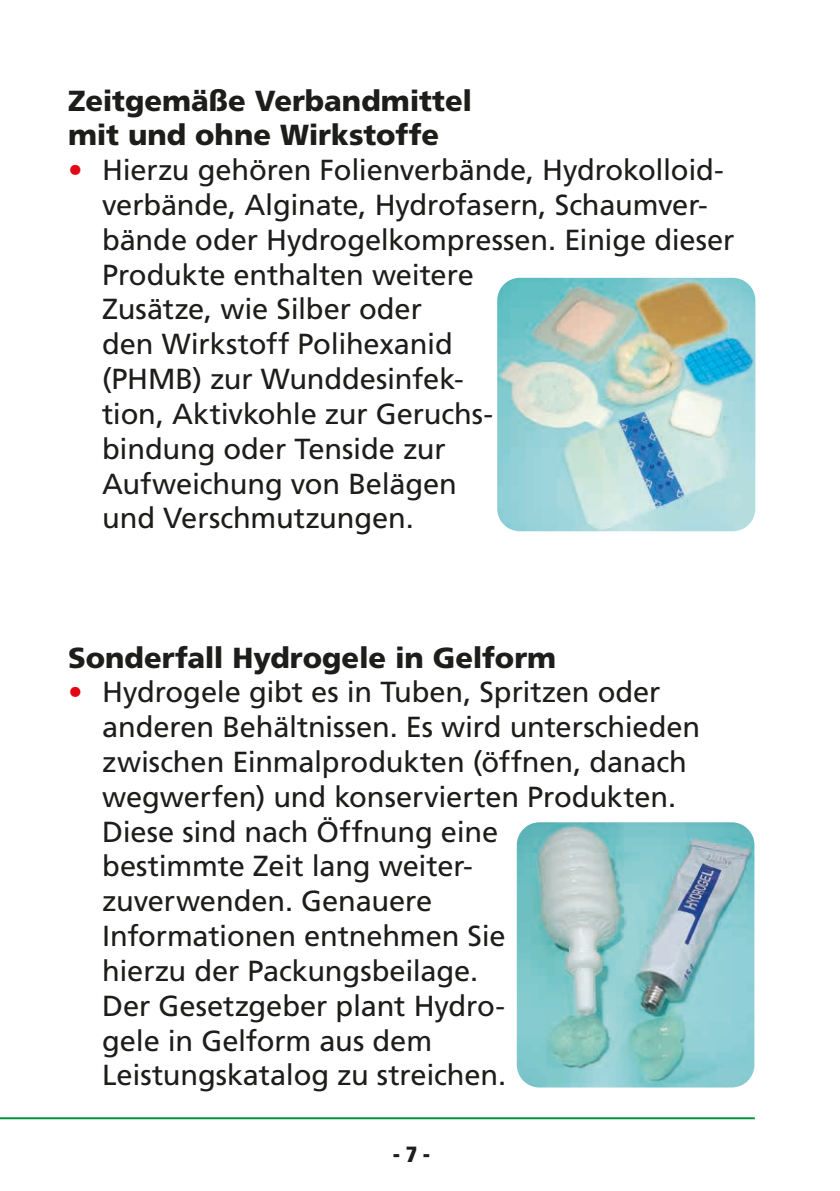
<style>
.page{position:relative;width:840px;height:1191px;background:#fff}
.page>*{position:absolute;margin:0;border:0;box-sizing:border-box;transform-origin:0 0}
.t1{font:29px/34.8px "Frutiger LT Std";letter-spacing:-.005em;color:#1d1d1b}
.Headline_schwarz{font:900 29px/34.8px "Frutiger LT Std";color:#1d1d1b}
.t2{font:900 condensed 22px "Frutiger LT Std";color:#1d1d1b}
.s1{color:#e30614}
</style>
<div class="page">
<hr style="left:0;top:1117px;width:754px;height:2px;background:#009641">
<img style="left:516px;top:822px;width:238px;height:265px">
<img style="left:497px;top:278px;width:258px;height:253px">
<p class="Headline_schwarz" style="left:68px;top:83px;width:405px">Zeitgemäße Verbandmittel mit und ohne Wirkstoffe</p>
<p class="t1" style="left:102px;top:153px;width:633px;text-indent:-34px"><span class="s1">•</span> Hierzu gehören Folienverbände, Hydrokolloid&shy;verbände, Alginate, Hydrofasern, Schaumver&shy;bände oder Hydrogelkompressen. Einige dieser<br>Produkte enthalten weitere<br>Zusätze, wie Silber oder<br>den Wirkstoff Polihexanid<br>(PHMB) zur Wunddesinfek-<br>tion, Aktivkohle zur Geruchs-<br>bindung oder Tenside zur<br>Aufweichung von Belägen<br>und Verschmutzungen.</p>
<p class="Headline_schwarz" style="left:68px;top:640px;width:489px">Sonderfall Hydrogele in Gelform</p>
<p class="t1" style="left:102px;top:675px;width:599px;text-indent:-34px"><span class="s1">•</span> Hydrogele gibt es in Tuben, Spritzen oder anderen Behältnissen. Es wird unterschieden zwischen Einmalprodukten (öffnen, danach wegwerfen) und konservierten Produkten.<br>Diese sind nach Öffnung eine<br>bestimmte Zeit lang weiter-<br>zuverwenden. Genauere<br>Informationen entnehmen Sie<br>hierzu der Packungsbeilage.<br>Der Gesetzgeber plant Hydro-<br>gele in Gelform aus dem<br>Leistungskatalog zu streichen.</p>
<p class="t2" style="left:392px;top:1141px;width:39px">- 7 -</p>
</div>
